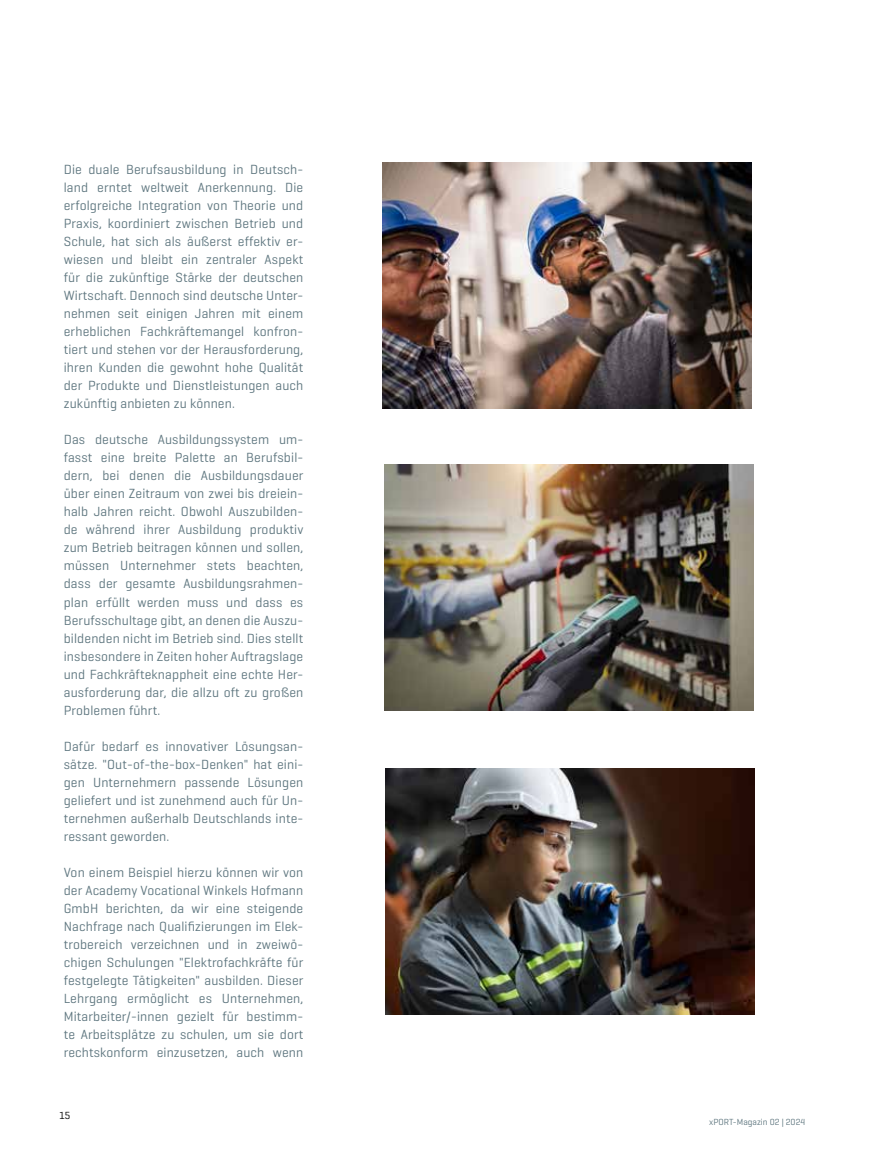
<style>
.page{position:relative;width:893px;height:1149px;background:#fff}
.page>*{position:absolute;margin:0;border:0;box-sizing:border-box;transform-origin:0 0}
.t1{font:13.5px/18px "Geogrotesque";letter-spacing:.01em;color:#5e767f;text-align:justify}
.t2{font:10.5px "Geogrotesque";color:#000}
.t3{font:9px "Geogrotesque";color:#5e767f}
</style>
<div class="page">
<img style="left:382px;top:162px;width:369px;height:246px">
<img style="left:385px;top:464px;width:368px;height:246px">
<img style="left:386px;top:768px;width:369px;height:245px">
<p class="t1" style="left:64px;top:160px;width:241px">Die duale Berufsausbildung in Deutsch&shy;land erntet weltweit Anerkennung. Die erfolgreiche Integration von Theorie und Praxis, koordiniert zwischen Betrieb und Schule, hat sich als äußerst effektiv er&shy;wiesen und bleibt ein zentraler Aspekt für die zukünftige Stärke der deutschen Wirtschaft. Dennoch sind deutsche Unter&shy;nehmen seit einigen Jahren mit einem erheblichen Fachkräftemangel konfron&shy;tiert und stehen vor der Herausforderung, ihren Kunden die gewohnt hohe Qualität der Produkte und Dienstleistungen auch zukünftig anbieten zu können.</p>
<p class="t1" style="left:64px;top:430px;width:241px">Das deutsche Ausbildungssystem um&shy;fasst eine breite Palette an Berufsbil&shy;dern, bei denen die Ausbildungsdauer über einen Zeitraum von zwei bis dreiein&shy;halb Jahren reicht. Obwohl Auszubilden&shy;de während ihrer Ausbildung produktiv zum Betrieb beitragen können und sollen, müssen Unternehmer stets beachten, dass der gesamte Ausbildungsrahmen&shy;plan erfüllt werden muss und dass es Berufsschultage gibt, an denen die Auszu&shy;bildenden nicht im Betrieb sind. Dies stellt insbesondere in Zeiten hoher Auftragslage und Fachkräfteknappheit eine echte Her&shy;ausforderung dar, die allzu oft zu großen Problemen führt.</p>
<p class="t1" style="left:64px;top:736px;width:241px">Dafür bedarf es innovativer Lösungsan&shy;sätze. "Out-of-the-box-Denken" hat eini&shy;gen Unternehmern passende Lösungen geliefert und ist zunehmend auch für Un&shy;ternehmen außerhalb Deutschlands inte&shy;ressant geworden.</p>
<p class="t1" style="left:64px;top:862px;width:241px">Von einem Beispiel hierzu können wir von der Academy Vocational Winkels Hofmann GmbH berichten, da wir eine steigende Nachfrage nach Qualifizierungen im Elek&shy;trobereich verzeichnen und in zweiwö&shy;chigen Schulungen "Elektrofachkräfte für festgelegte Tätigkeiten" ausbilden. Dieser Lehrgang ermöglicht es Unternehmen, Mitarbeiter/-innen gezielt für bestimm&shy;te Arbeitsplätze zu schulen, um sie dort rechtskonform einzusetzen, auch wenn</p>
<p class="t2" style="left:60px;top:1108px;width:12px">15</p>
<p class="t3" style="left:709px;top:1115px;width:98px">xPORT-Magazin 02 | 2024</p>
</div>
